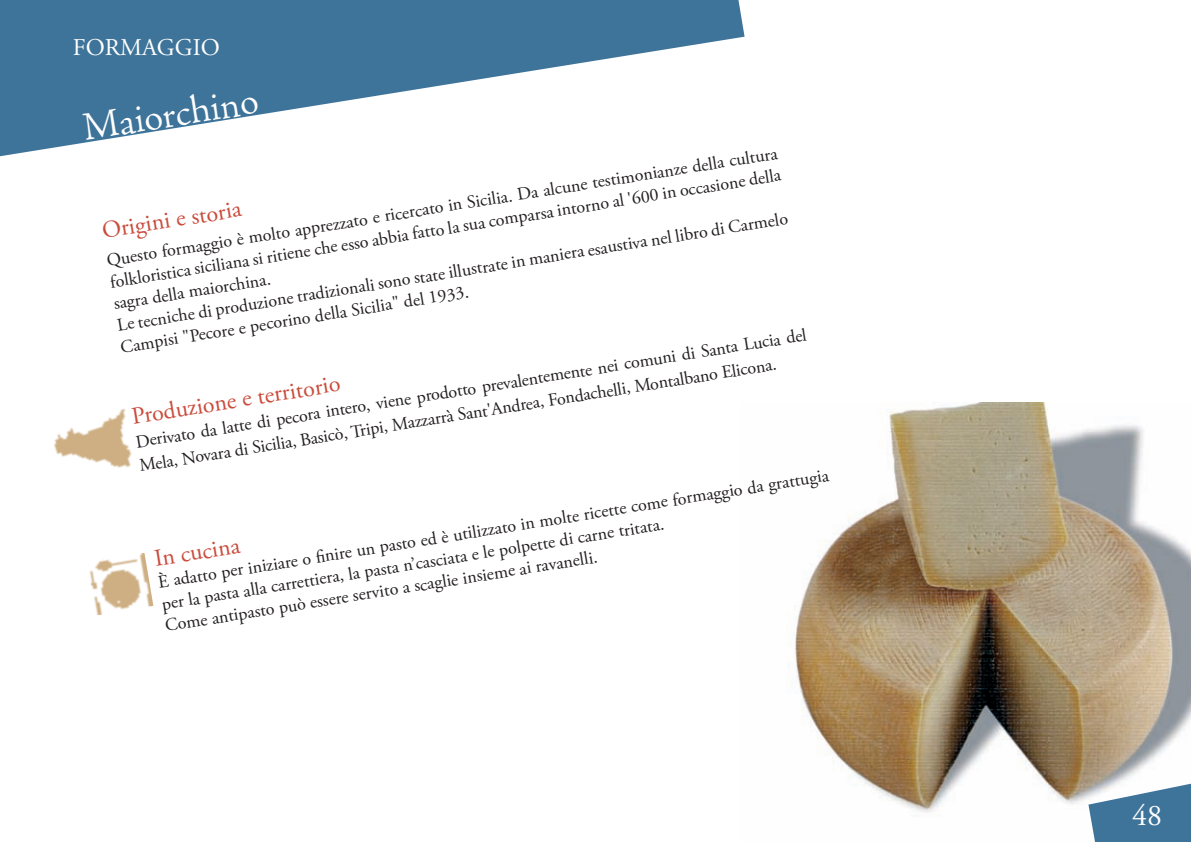
<style>
.page{position:relative;width:1191px;height:842px;background:#fff}
.page>*{position:absolute;margin:0;border:0;box-sizing:border-box;transform-origin:0 0}
.t1{font:300 40px "Adobe Jenson Pro";color:#fff}
.t2{font:30px "Adobe Garamond Pro";color:#fff}
.t3{font:24px "Adobe Garamond Pro";color:#ca4c3c}
.t4{font:24px "Adobe Garamond Pro";color:#fff}
.t5{font:18px/22px "Adobe Garamond Pro";color:#231f20}
</style>
<div class="page">
<img style="left:794px;top:403px;width:397px;height:410px">
<svg style="left:0;top:0;width:744px;height:157px;fill:#3f749a"></svg>
<img style="left:54px;top:408px;width:78px;height:60px">
<img style="left:89px;top:553px;width:64px;height:62px">
<svg style="left:1088px;top:780px;width:103px;height:62px"></svg>
<h3 class="t4" style="left:73px;top:38px;width:149px">FORMAGGIO</h3>
<h1 class="t1" style="left:81px;top:113px;width:180px;rotate:-9deg">M aiorchino</h1>
<p class="t5" style="left:105px;top:250px;width:682px;rotate:-9deg">Q uesto form aggio è m olto apprezzato e ricercato in Sicilia.D a alcune testim onianze della cultura folkloristica siciliana siritiene che esso abbia fa o la sua com parsa intorno al'600 in occasione de sagra della m aiorchina.<br>L e tecniche diproduzione tradizionalisono state i ustrate in m aniera esaustiva nellibro diCarm elo Cam pisi"Pecore e pecorino della Sicilia" del1933.</p>
<h3 class="t3" style="left:130px;top:407px;width:213px;rotate:-9deg">Produ zione e territorio</h3>
<h3 class="t3" style="left:101px;top:221px;width:145px;rotate:-9deg">O rigin ie storia</h3>
<p class="t5" style="left:134px;top:431px;width:678px;line-height:24px;rotate:-9deg">D erivato da latte di pecora intero, viene prodotto prevalentem ente nei com uni di Santa Lucia de<br>Mel Novara diSicili Basicò, Tripi, Mazzarrà Sant'Andre Fondachell Montalbano Elicona</p>
<p class="t5" style="left:157px;top:572px;width:682px;rotate:-9deg">È adatto per iniziare o finire un pasto ed è utilizzato in m olte ricette com e form aggio da gra ugia per la pasta alla carrettiera, la pasta n’casciata e le polpette dicarne tritata.<br>Com e antipasto può essere servito a scaglie insiem e airavanelli.</p>
<h3 class="t3" style="left:153px;top:549px;width:90px;rotate:-9deg">In cucina</h3>
<h2 class="t2" style="left:1132px;top:804px;width:32px">48</h2>
</div>
